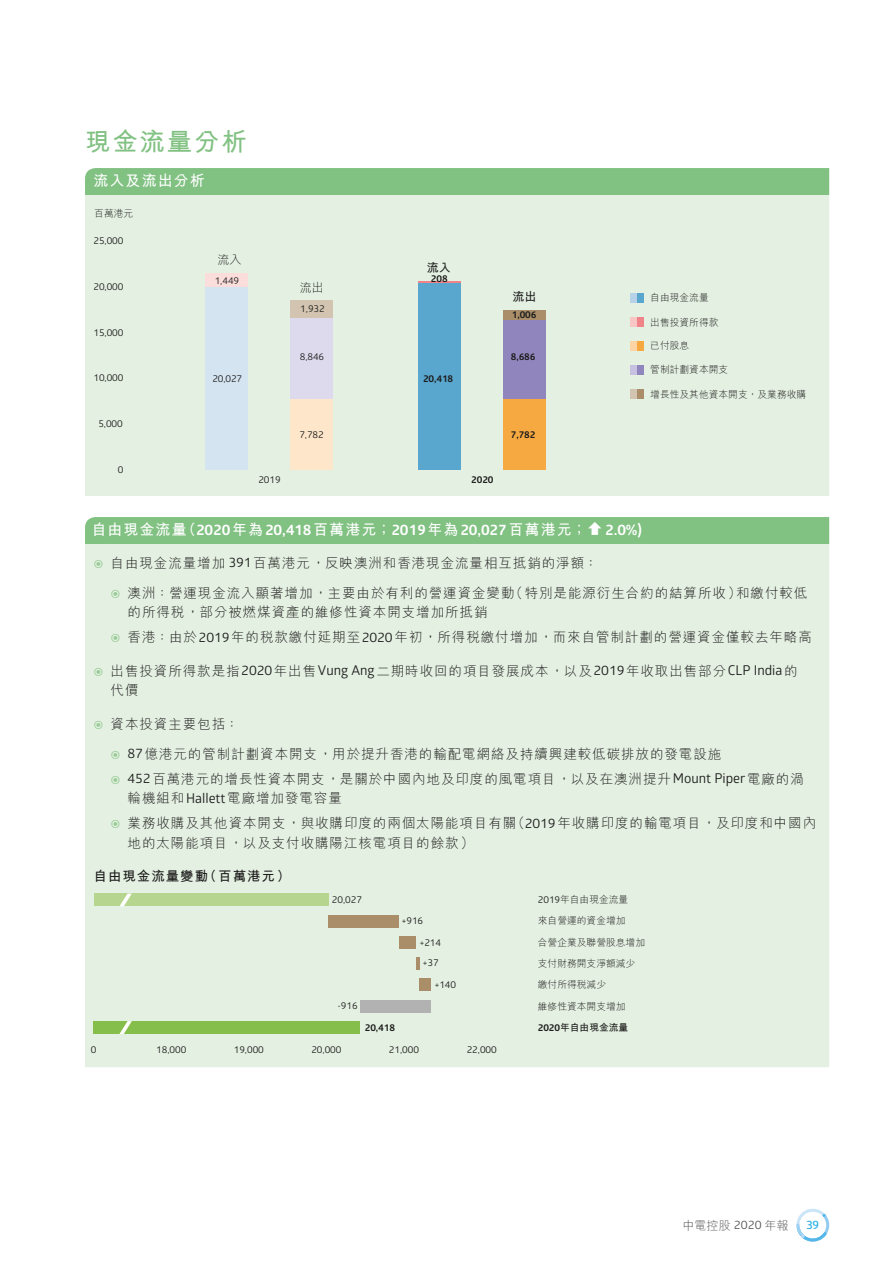
<style>
.page{position:relative;width:893px;height:1263px;background:#fff}
.page>*{position:absolute;margin:0;border:0;box-sizing:border-box;transform-origin:0 0}
.t1{font:700 25.5px "M Hei HK";letter-spacing:.07em;color:#81c182}
.t2{font:700 15px "Glober";color:#fff}
.t3{font:700 15px "M Hei HK";letter-spacing:.07em;color:#fff}
.t4{font:300 13.5px/19.5px "M Hei HK";letter-spacing:.07em;color:#1c1c1b}
.t5{font:700 13.5px "M Hei HK";letter-spacing:.07em;color:#1c1c1b}
.t6{font:300 12px "M Hei HK";letter-spacing:.005em;color:#575756}
.t7{font:700 12px "M Hei HK";color:#1c1c1b}
.t8{font:300 12px "M Hei HK";color:#1c1c1b}
.t9{font:600 12px "Glober";color:#2dafe6}
.t10{font:9.75px/21.3px "Glober";color:#1c1c1b}
.t11{font:300 9.75px/21.3px "M Hei HK";color:#1c1c1b}
.t12{font:700 9.75px "Glober";color:#1c1c1b}
.t13{font:700 9.75px "M Hei HK";color:#1c1c1b}
.s1{font-family:"M Hei HK"}
.s2{font-family:"Glober";font-weight:400}
.s3{font-family:"Glober"}
</style>
<div class="page">
<div style="left:85px;top:195px;width:744px;height:301px;background:#e4f0e2"></div>
<div style="left:85px;top:168px;width:744px;height:27px;background:#81c182"></div>
<div style="left:631px;top:317px;width:12px;height:9px;background:#f8c6c4"></div>
<div style="left:637px;top:317px;width:6px;height:9px;background:#f08489"></div>
<div style="left:631px;top:293px;width:12px;height:9px;background:#b7d2e8"></div>
<div style="left:637px;top:293px;width:6px;height:9px;background:#59a7cf"></div>
<div style="left:631px;top:389px;width:12px;height:9px;background:#d2c4b0"></div>
<div style="left:637px;top:389px;width:6px;height:9px;background:#a98e69"></div>
<div style="left:631px;top:341px;width:12px;height:9px;background:#fdd5a5"></div>
<div style="left:637px;top:341px;width:6px;height:9px;background:#f7a941"></div>
<div style="left:631px;top:365px;width:12px;height:9px;background:#c7c1e1"></div>
<div style="left:637px;top:365px;width:6px;height:9px;background:#9185be"></div>
<div style="left:206px;top:287px;width:42px;height:183px;background:#d5e4f1"></div>
<div style="left:206px;top:273px;width:42px;height:14px;background:#fbdedc"></div>
<div style="left:291px;top:398px;width:42px;height:72px;background:#fee6ca"></div>
<div style="left:291px;top:318px;width:42px;height:80px;background:#dddaee"></div>
<div style="left:291px;top:301px;width:42px;height:17px;background:#d2c4b0"></div>
<div style="left:418px;top:283px;width:42px;height:187px;background:#59a7cf"></div>
<div style="left:503px;top:398px;width:42px;height:72px;background:#f7a941"></div>
<div style="left:503px;top:320px;width:42px;height:78px;background:#9185be"></div>
<div style="left:503px;top:310px;width:42px;height:10px;background:#a98e69"></div>
<hr style="left:418px;top:281px;width:42px;height:2px;background:#f08489">
<div style="left:85px;top:544px;width:744px;height:523px;background:#e4f0e2"></div>
<div style="left:94px;top:893px;width:234px;height:13px;background:#b6d58f"></div>
<div style="left:328px;top:915px;width:71px;height:12px;background:#a98e69"></div>
<div style="left:399px;top:936px;width:17px;height:13px;background:#a98e69"></div>
<svg style="left:416px;top:957px;width:3px;height:13px"></svg>
<div style="left:419px;top:978px;width:12px;height:13px;background:#a98e69"></div>
<svg style="left:120px;top:893px;width:12px;height:13px"></svg>
<div style="left:94px;top:1021px;width:266px;height:13px;background:#85be4b"></div>
<div style="left:360px;top:1000px;width:71px;height:12px;background:#b2b2b2"></div>
<svg style="left:119px;top:1021px;width:13px;height:13px"></svg>
<svg style="left:796px;top:1209px;width:33px;height:32px"></svg>
<div style="left:85px;top:517px;width:744px;height:27px;background:#81c182"></div>
<svg style="left:94px;top:559px;width:9px;height:8px"></svg>
<svg style="left:111px;top:589px;width:9px;height:9px"></svg>
<svg style="left:111px;top:634px;width:9px;height:8px"></svg>
<svg style="left:94px;top:667px;width:9px;height:9px"></svg>
<svg style="left:94px;top:720px;width:9px;height:9px"></svg>
<svg style="left:111px;top:751px;width:9px;height:8px"></svg>
<svg style="left:111px;top:776px;width:9px;height:8px"></svg>
<svg style="left:111px;top:820px;width:9px;height:8px"></svg>
<h1 class="t1" style="left:85px;top:123px;width:163px">現金流量分析</h1>
<p class="t3" style="left:94px;top:170px;width:113px">流入及流出分析</p>
<p class="t11" style="left:94px;top:203px;width:40px">百萬港元</p>
<p class="t10" style="left:94px;top:230px;width:31px">25,000</p>
<p class="t10" style="left:94px;top:276px;width:31px">20,000</p>
<p class="t10" style="left:94px;top:321px;width:31px">15,000</p>
<p class="t10" style="left:94px;top:367px;width:31px">10,000</p>
<p class="t10" style="left:98px;top:413px;width:26px">5,000</p>
<p class="t10" style="left:118px;top:458px;width:7px">0</p>
<p class="t8" style="left:217px;top:251px;width:25px">流入</p>
<p class="t10" style="left:215px;top:269px;width:26px">1,449</p>
<p class="t10" style="left:212px;top:367px;width:31px">20,027</p>
<p class="t8" style="left:300px;top:279px;width:25px">流出</p>
<p class="t10" style="left:300px;top:297px;width:26px">1,932</p>
<p class="t10" style="left:300px;top:346px;width:26px">8,846</p>
<p class="t7" style="left:427px;top:259px;width:25px">流入</p>
<p class="t12" style="left:431px;top:272px;width:18px">208</p>
<p class="t12" style="left:423px;top:372px;width:32px">20,418</p>
<p class="t7" style="left:513px;top:288px;width:25px">流出</p>
<p class="t12" style="left:512px;top:308px;width:26px">1,006</p>
<p class="t12" style="left:511px;top:350px;width:26px">8,686</p>
<p class="t10" style="left:299px;top:423px;width:26px">7,782</p>
<p class="t10" style="left:258px;top:469px;width:24px">2019</p>
<p class="t12" style="left:471px;top:473px;width:24px">2020</p>
<p class="t12" style="left:511px;top:428px;width:26px">7,782</p>
<p class="t11" style="left:650px;top:286px;width:60px">自由現金流量</p>
<p class="t11" style="left:650px;top:311px;width:70px">出售投資所得款</p>
<p class="t11" style="left:650px;top:334px;width:40px">已付股息</p>
<p class="t11" style="left:650px;top:359px;width:79px">管制計劃資本開支</p>
<p class="t11" style="left:650px;top:383px;width:157px">增長性及其他資本開支，及業務收購</p>
<p class="t2" style="left:91px;top:519px;width:552px"><span class="s1">自由現金流量（</span>2020<span class="s1">年為</span>20,418<span class="s1">百萬港元；</span>2019<span class="s1">年為</span>20,027<span class="s1">百萬港元；</span> 2.0%)</p>
<p class="t4" style="left:111px;top:552px;width:489px">自由現金流量增加 <span class="s2">391</span>百萬港元，反映澳洲和香港現金流量相互抵銷的淨額：</p>
<p class="t4" style="left:128px;top:582px;width:681px">澳洲：營運現金流入顯著增加，主要由於有利的營運資金變動（特別是能源衍生合約的結算所收）和繳付較低的所得稅，部分被燃煤資產的維修性資本開支增加所抵銷</p>
<p class="t4" style="left:128px;top:627px;width:686px">香港：由於<span class="s2">2019</span>年的稅款繳付延期至<span class="s2">2020</span>年初，所得稅繳付增加，而來自管制計劃的營運資金僅較去年略高</p>
<p class="t4" style="left:111px;top:660px;width:688px">出售投資所得款是指<span class="s2">2020</span>年出售<span class="s2">Vung Ang</span>二期時收回的項目發展成本，以及<span class="s2">2019</span>年收取出售部分<span class="s2">CLP India</span>的代價</p>
<p class="t4" style="left:111px;top:713px;width:130px">資本投資主要包括：</p>
<p class="t4" style="left:128px;top:741px;width:678px;line-height:25px"><span class="s2">87</span>億港元的管制計劃資本開支，用於提升香港的輸配電網絡及持續興建較低碳排放的發電設施<br><span class="s2">452</span>百萬港元的增長性資本開支，是關於中國內地及印度的風電項目，以及在澳洲提升<span class="s2">Mount Piper</span>電廠的渦</p>
<p class="t4" style="left:128px;top:785px;width:690px;line-height:25px">輪機組和<span class="s2">Hallett</span>電廠增加發電容量<br>業務收購及其他資本開支，與收購印度的兩個太陽能項目有關（<span class="s2">2019</span>年收購印度的輸電項目，及印度和中國內</p>
<p class="t4" style="left:128px;top:833px;width:348px">地的太陽能項目，以及支付收購陽江核電項目的餘款）</p>
<p class="t5" style="left:94px;top:866px;width:198px">自由現金流量變動（百萬港元）</p>
<p class="t10" style="left:332px;top:888px;width:31px">20,027</p>
<p class="t10" style="left:420px;top:932px;width:23px">+214</p>
<p class="t11" style="left:538px;top:888px;width:109px"><span class="s2">2019</span>年自由現金流量<br>來自營運的資金增加<br>合營企業及聯營股息增加支付財務開支淨額減少</p>
<p class="t11" style="left:538px;top:995px;width:89px">維修性資本開支增加</p>
<p class="t10" style="left:402px;top:909px;width:23px">+916</p>
<p class="t10" style="left:435px;top:952px;width:23px;text-indent:-12px">+37 +140</p>
<p class="t11" style="left:538px;top:974px;width:70px">繳付所得稅減少</p>
<p class="t13" style="left:538px;top:1020px;width:92px"><span class="s3">2020</span>年自由現金流量</p>
<p class="t10" style="left:337px;top:995px;width:22px">-916</p>
<p class="t12" style="left:365px;top:1020px;width:32px">20,418</p>
<p class="t10" style="left:91px;top:1039px;width:7px">0</p>
<p class="t10" style="left:156px;top:1039px;width:31px">18,000</p>
<p class="t10" style="left:234px;top:1039px;width:31px">19,000</p>
<p class="t10" style="left:311px;top:1039px;width:31px">20,000</p>
<p class="t10" style="left:389px;top:1039px;width:31px">21,000</p>
<p class="t10" style="left:467px;top:1039px;width:31px">22,000</p>
<p class="t6" style="left:683px;top:1217px;width:107px">中電控股 <span class="s2">2020</span> 年報</p>
<p class="t9" style="left:807px;top:1216px;width:14px">39</p>
</div>
